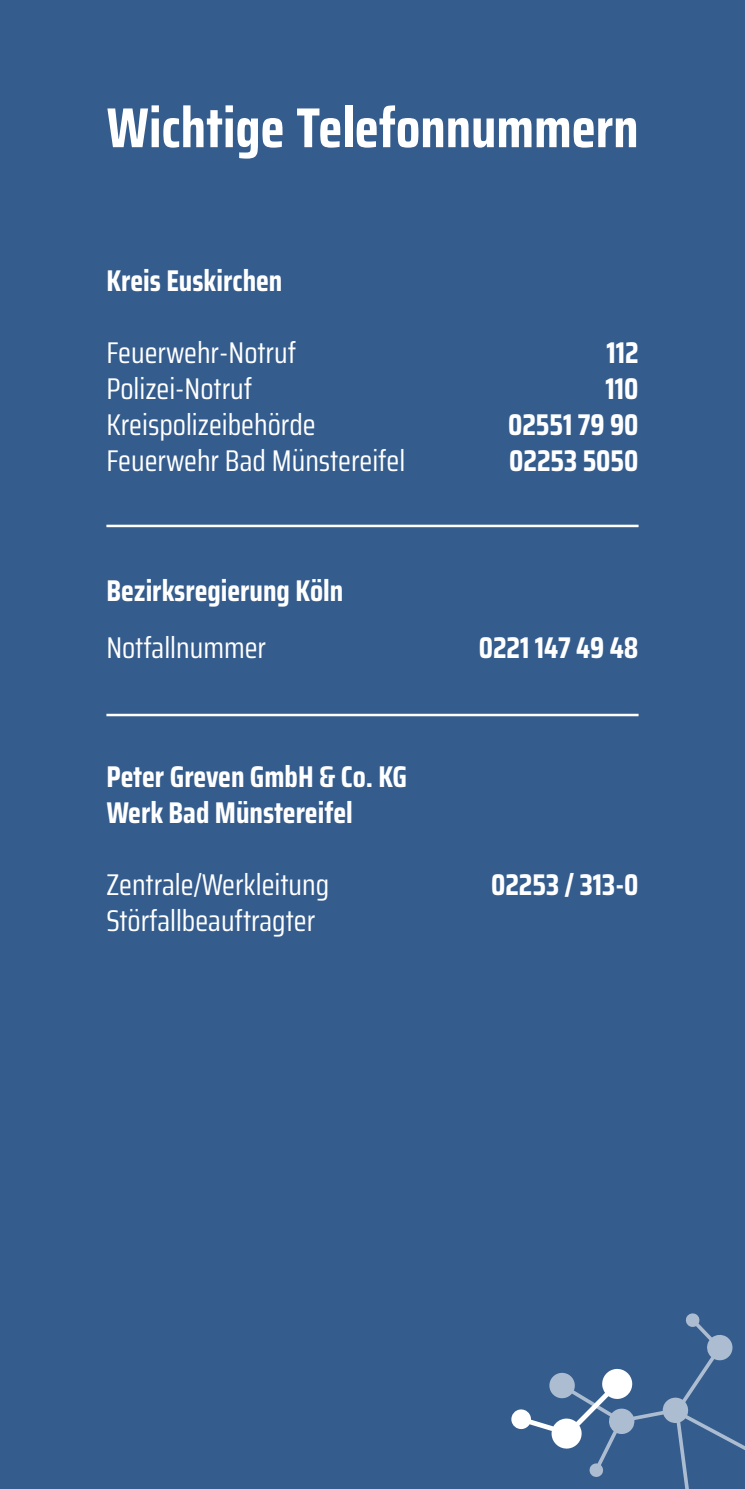
<style>
.page{position:relative;width:745px;height:1489px;background:#fff}
.page>*{position:absolute;margin:0;border:0;box-sizing:border-box;transform-origin:0 0}
.t1{font:700 56.25px "Saira Condensed";color:#fff}
.t2{font:30px "Saira Condensed";color:#fff}
.t3{font:700 30px/36px "Saira Condensed";color:#fff}
</style>
<div class="page">
<div style="left:0;top:0;width:744px;height:1488px;background:#345c8d"></div>
<hr style="left:106px;top:524px;width:532px;height:3px;background:#fff">
<hr style="left:106px;top:713px;width:532px;height:3px;background:#fff">
<svg style="left:511px;top:1313px;width:233px;height:175px"></svg>
<h1 class="t1" style="left:106px;top:85px;width:533px">Wichtige Telefonnummern</h1>
<p class="t3" style="left:106px;top:262px;width:177px">Kreis Euskirchen</p>
<p class="t2" style="left:106px;top:330px;width:191px">Feuerwehr-Notruf</p>
<p class="t3" style="left:606px;top:334px;width:34px">112</p>
<p class="t2" style="left:106px;top:366px;width:147px">Polizei-Notruf</p>
<p class="t3" style="left:605px;top:370px;width:34px">110</p>
<p class="t2" style="left:106px;top:402px;width:211px">Kreispolizeibehörde</p>
<p class="t3" style="left:507px;top:406px;width:132px">02551 79 90</p>
<p class="t2" style="left:106px;top:438px;width:300px">Feuerwehr Bad Münstereifel</p>
<p class="t3" style="left:509px;top:442px;width:131px">02253 5050</p>
<p class="t3" style="left:106px;top:572px;width:238px">Bezirksregierung Köln</p>
<p class="t2" style="left:106px;top:625px;width:161px">Notfallnummer</p>
<p class="t3" style="left:478px;top:629px;width:161px">0221 147 49 48</p>
<p class="t3" style="left:106px;top:758px;width:302px">Peter Greven GmbH &amp; Co. KG<br>Werk Bad Münstereifel</p>
<p class="t2" style="left:106px;top:862px;width:224px">Zentrale/Werkleitung</p>
<p class="t3" style="left:491px;top:866px;width:149px">02253 / 313-0</p>
<p class="t2" style="left:106px;top:898px;width:210px">Störfallbeauftragter</p>
</div>
